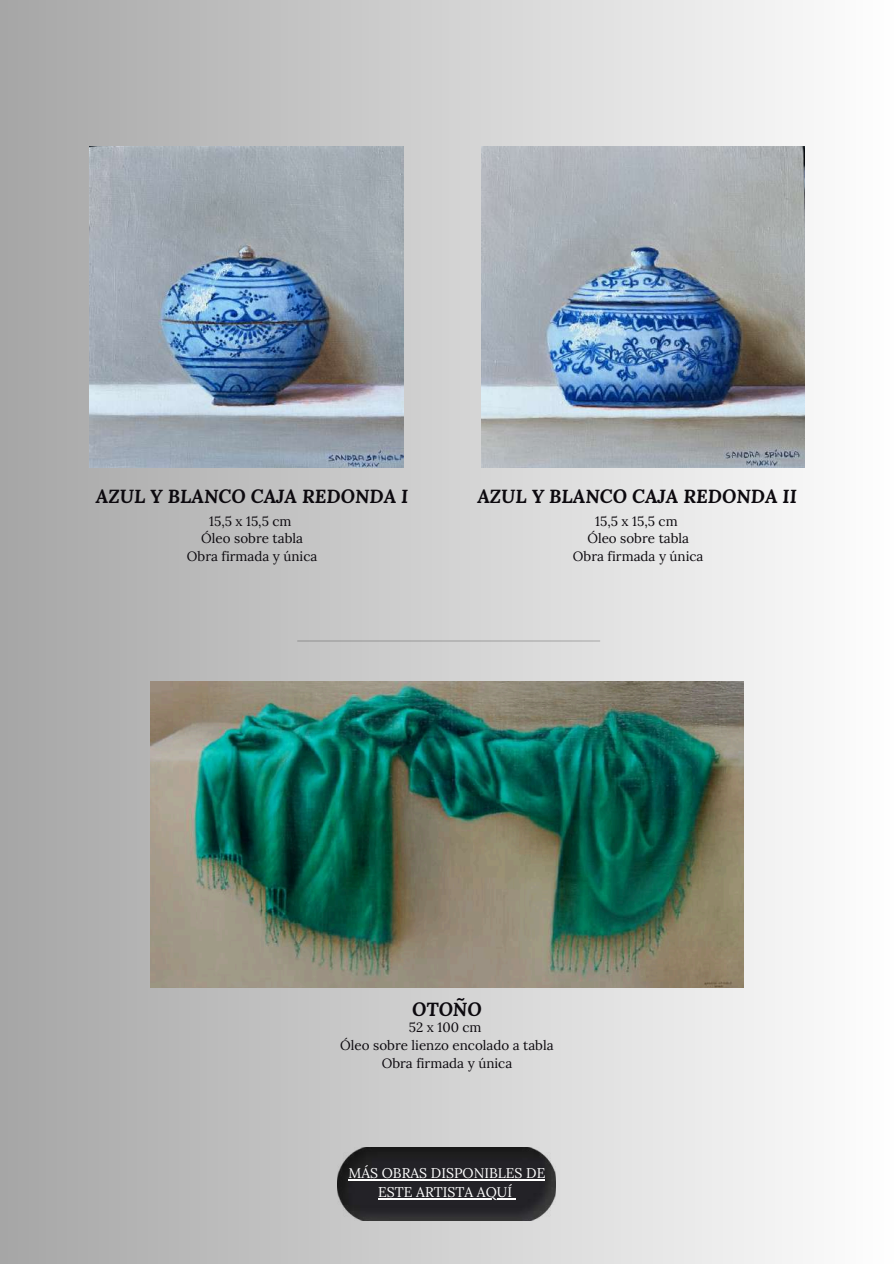
<style>
.page{position:relative;width:894px;height:1264px;background:#fff}
.page>*{position:absolute;margin:0;border:0;box-sizing:border-box;transform-origin:0 0}
.t1{font:italic 700 18.75px "Lora";color:#0c090e}
.t2{font:13.95px/19.2px "Lora";color:#fff;text-align:center}
.t3{font:13.35px/17.9px "Lora";color:#0c090e;text-align:center}
</style>
<div class="page">
<div style="left:0;top:0;width:893px;height:1263px;background:linear-gradient(to right,#a6a6a6,#fefefe)"></div>
<img style="left:337px;top:1147px;width:219px;height:73px">
<hr style="left:348px;top:1179px;width:197px;height:1px;background:#fff">
<hr style="left:378px;top:1198px;width:134px;height:1px;background:#fff">
<img style="left:89px;top:147px;width:314px;height:321px">
<img style="left:481px;top:147px;width:323px;height:321px">
<img style="left:150px;top:681px;width:593px;height:306px">
<hr style="left:297px;top:640px;width:303px;height:1px;background:#000">
<h1 class="t1" style="left:96px;top:484px;width:314px">AZUL Y BLANCO CAJA REDONDA I</h1>
<p class="t3" style="left:187px;top:512px;width:132px">15,5 x 15,5 cm<br>Óleo sobre tabla<br>Obra firmada y única</p>
<h1 class="t1" style="left:477px;top:484px;width:321px">AZUL Y BLANCO CAJA REDONDA II</h1>
<p class="t3" style="left:573px;top:512px;width:132px">15,5 x 15,5 cm<br>Óleo sobre tabla<br>Obra firmada y única</p>
<h1 class="t1" style="left:412px;top:996px;width:71px">OTOÑO</h1>
<p class="t3" style="left:340px;top:1018px;width:215px">52 x 100 cm<br>Óleo sobre lienzo encolado a tabla<br>Obra firmada y única</p>
<p class="t2" style="left:348px;top:1163px;width:198px">MÁS OBRAS DISPONIBLES DE<br>ESTE ARTISTA AQUÍ</p>
</div>
